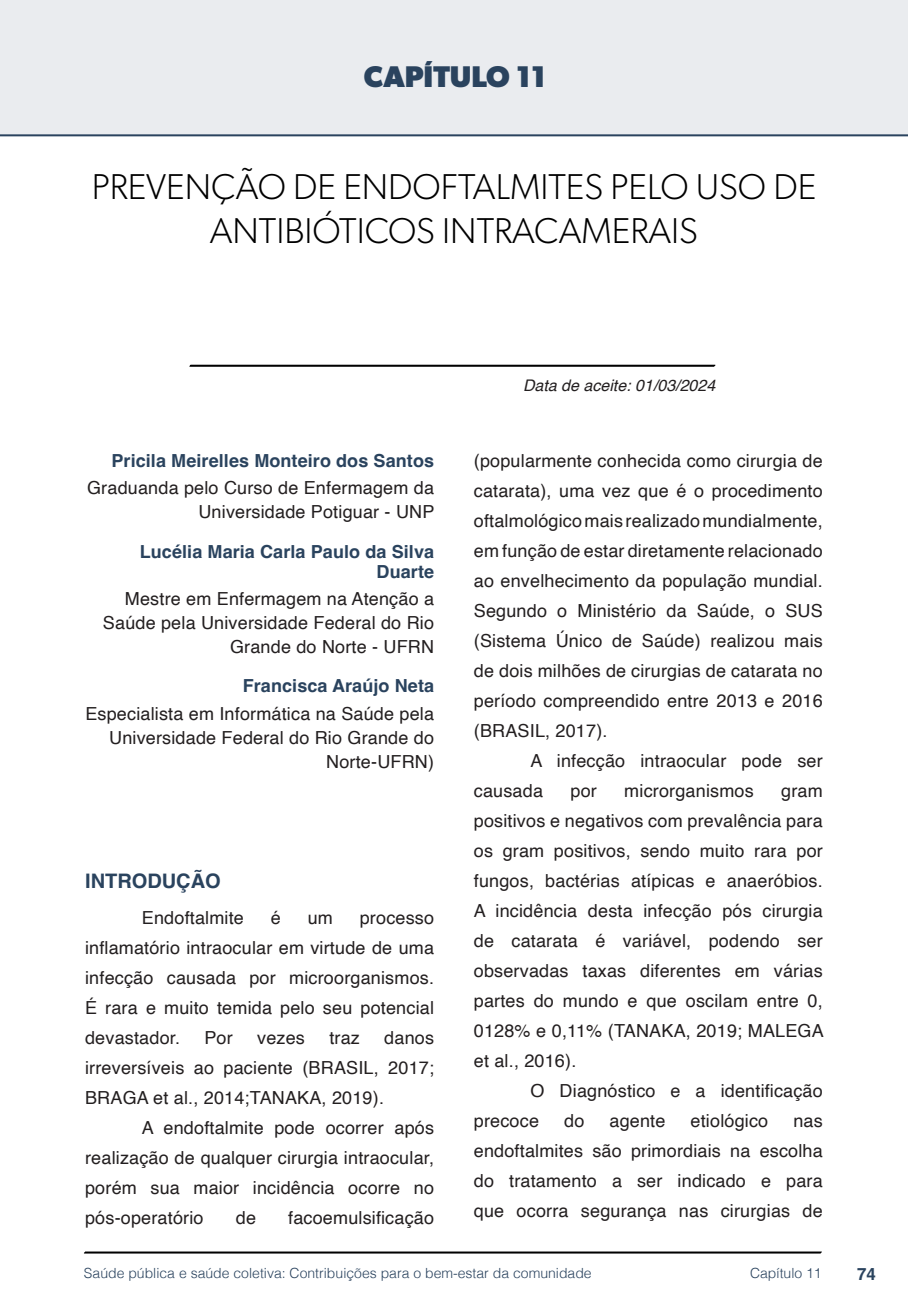
<style>
.page{position:relative;width:908px;height:1304px;background:#fff}
.page>*{position:absolute;margin:0;border:0;box-sizing:border-box;transform-origin:0 0}
.nome_artigos{font:300 36px/44px "Gibson";color:#000;text-align:center}
.capítulos{font:700 30px "Gibson";color:#2a435e}
.TITULOS{font:700 20px "Helvetica";color:#2a435e}
.txt{font:18px/30px "Helvetica";letter-spacing:.01em;color:#231f20;text-align:justify}
.info_autores{font:18px/24px "Helvetica";letter-spacing:.01em;color:#231f20;text-align:right}
.nome_autores{font:700 18px/20px "Helvetica";letter-spacing:.005em;color:#2a435e;text-align:right}
.t1{font:700 16.8px "Helvetica";color:#2a435e}
.t2{font:italic 16px "Helvetica";color:#231f20}
.t3{font:300 14px "Helvetica";color:#2a435e}
</style>
<div class="page">
<svg style="left:84px;top:1251px;width:737px;height:3px;background:#515151"></svg>
<div style="left:0;top:0;width:907px;height:136px;background:#eaecef"></div>
<svg style="left:189px;top:364px;width:526px;height:3px;background:#4f4f4f"></svg>
<div style="left:44px;top:72px;width:68px;height:61px;background:#eaecef"></div>
<p class="capítulos" style="left:364px;top:58px;width:183px">CAPÍTULO 11</p>
<p class="nome_artigos" style="left:92px;top:164px;width:725px">PREVENÇÃO DE ENDOFTALMITES PELO USO DE<br>ANTIBIÓTICOS INTRACAMERAIS</p>
<p class="nome_autores" style="left:111px;top:453px;width:324px">Pricila Meirelles Monteiro dos Santos</p>
<p class="info_autores" style="left:87px;top:477px;width:348px">Graduanda pelo Curso de Enfermagem da<br>Universidade Potiguar - UNP</p>
<p class="nome_autores" style="left:140px;top:543px;width:296px">Lucélia Maria Carla Paulo da Silva<br>Duarte</p>
<p class="info_autores" style="left:103px;top:587px;width:332px">Mestre em Enfermagem na Atenção a<br>Saúde pela Universidade Federal do Rio<br>Grande do Norte - UFRN</p>
<p class="nome_autores" style="left:242px;top:678px;width:193px">Francisca Araújo Neta</p>
<p class="info_autores" style="left:85px;top:702px;width:350px">Especialista em Informática na Saúde pela<br>Universidade Federal do Rio Grande do<br>Norte-UFRN)</p>
<p class="TITULOS" style="left:85px;top:869px;width:137px">INTRODUÇÃO</p>
<p class="txt" style="left:142px;top:903px;width:104px">Endoftalmite</p>
<p class="txt" style="left:271px;top:903px;width:12px">é</p>
<p class="txt" style="left:307px;top:903px;width:27px">um</p>
<p class="txt" style="left:85px;top:903px;width:350px;text-indent:274px">processo inflamatório intraocular em virtude de uma infecção causada por microorganismos.<br>É rara e muito temida pelo seu potencial devastador.</p>
<p class="txt" style="left:85px;top:1023px;width:350px;text-indent:299px">danos irreversíveis ao paciente (BRASIL, 2017; BRAGA et al., 2014;TANAKA, 2019).</p>
<p class="txt" style="left:85px;top:1113px;width:350px;text-indent:57px">A endoftalmite pode ocorrer após realização de qualquer cirurgia intraocular, porém sua maior incidência ocorre no pós-operatório</p>
<p class="txt" style="left:204px;top:1023px;width:30px">Por</p>
<p class="txt" style="left:257px;top:1023px;width:49px">vezes</p>
<p class="txt" style="left:329px;top:1023px;width:32px">traz</p>
<p class="txt" style="left:236px;top:1203px;width:22px">de</p>
<p class="txt" style="left:288px;top:1203px;width:147px">facoemulsificação</p>
<p class="t2" style="left:523px;top:373px;width:194px">Data de aceite: 01/03/2024</p>
<p class="txt" style="left:473px;top:446px;width:350px">(popularmente conhecida como cirurgia de catarata), uma vez que é o procedimento oftalmológico mais realizado mundialmente, em função de estar diretamente relacionado ao envelhecimento da população mundial.<br>Segundo o Ministério da Saúde, o SUS (Sistema Único de Saúde) realizou mais de dois milhões de cirurgias de catarata no período compreendido entre 2013 e 2016 (BRASIL, 2017).</p>
<p class="txt" style="left:473px;top:746px;width:350px;text-indent:57px">A infecção intraocular pode ser causada</p>
<p class="txt" style="left:570px;top:776px;width:28px">por</p>
<p class="txt" style="left:624px;top:776px;width:131px">microrganismos</p>
<p class="txt" style="left:473px;top:776px;width:351px;text-indent:307px">gram positivos e negativos com prevalência para os gram positivos, sendo muito rara por fungos, bactérias atípicas e anaeróbios.<br>A incidência desta infecção pós cirurgia de catarata é variável, podendo ser observadas taxas diferentes em várias partes do mundo e que oscilam entre 0, 0128% e 0,11% (TANAKA, 2019; MALEGA et al., 2016).</p>
<p class="txt" style="left:473px;top:1076px;width:350px;text-indent:57px">O Diagnóstico e a identificação precoce</p>
<p class="txt" style="left:564px;top:1106px;width:22px">do</p>
<p class="txt" style="left:609px;top:1106px;width:57px">agente</p>
<p class="txt" style="left:690px;top:1106px;width:79px">etiológico</p>
<p class="txt" style="left:473px;top:1106px;width:350px;text-indent:319px">nas endoftalmites são primordiais na escolha do tratamento a ser indicado e para que ocorra segurança nas cirurgias de</p>
<p class="t3" style="left:84px;top:1261px;width:509px">Saúde pública e saúde coletiva: Contribuições para o bem-estar da comunidade</p>
<p class="t3" style="left:749px;top:1261px;width:73px">Capítulo 11</p>
<p class="t1" style="left:856px;top:1264px;width:20px">74</p>
</div>
